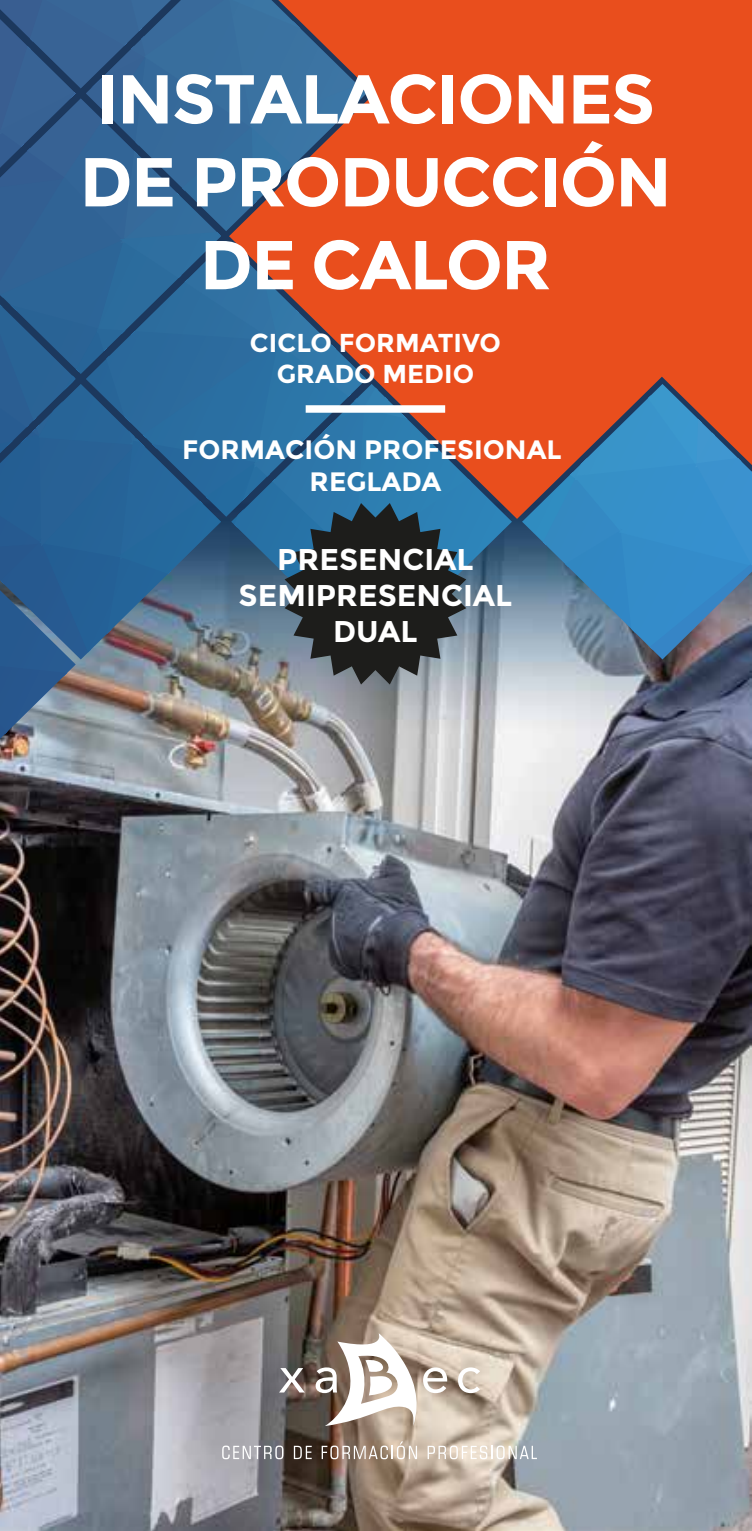
<style>
.page{position:relative;width:752px;height:1531px;background:#fff}
.page>*{position:absolute;margin:0;border:0;box-sizing:border-box;transform-origin:0 0}
.t1{font:700 69px/83px "Montserrat";letter-spacing:-.025em;color:#fff;text-align:center}
.t2{font:700 30px/36px "Montserrat";color:#fff;text-align:center}
.t3{font:700 26.5px/32px "Montserrat";color:#fff;text-align:center}
.t4{font:700 26px/31px "Montserrat";color:#fff;text-align:center}
</style>
<div class="page">
<img style="left:0;top:739px;width:751px;height:792px">
<svg style="left:0;top:0;width:751px;height:739px;background:#7c646b"></svg>
<svg style="left:279px;top:1368px;width:26px;height:24px"></svg>
<svg style="left:458px;top:1367px;width:22px;height:26px"></svg>
<svg style="left:315px;top:1333px;width:132px;height:93px"></svg>
<svg style="left:294px;top:1446px;width:17px;height:13px"></svg>
<svg style="left:222px;top:1445px;width:61px;height:14px"></svg>
<svg style="left:427px;top:1445px;width:109px;height:14px"></svg>
<svg style="left:321px;top:1441px;width:96px;height:18px;background:#ad9b8c"></svg>
<div style="left:305px;top:405px;width:140px;height:8px;background:#fff"></div>
<p class="t1" style="left:79px;top:58px;width:593px">INSTALACIONES<br>DE PRODUCCIÓN<br>DE CALOR</p>
<p class="t4" style="left:250px;top:327px;width:252px">CICLO FORMATIVO<br>GRADO MEDIO</p>
<p class="t3" style="left:182px;top:434px;width:381px">FORMACIÓN PROFESIONAL<br>REGLADA</p>
<p class="t2" style="left:238px;top:542px;width:275px">PRESENCIAL<br>SEMIPRESENCIAL<br>DUAL</p>
</div>
